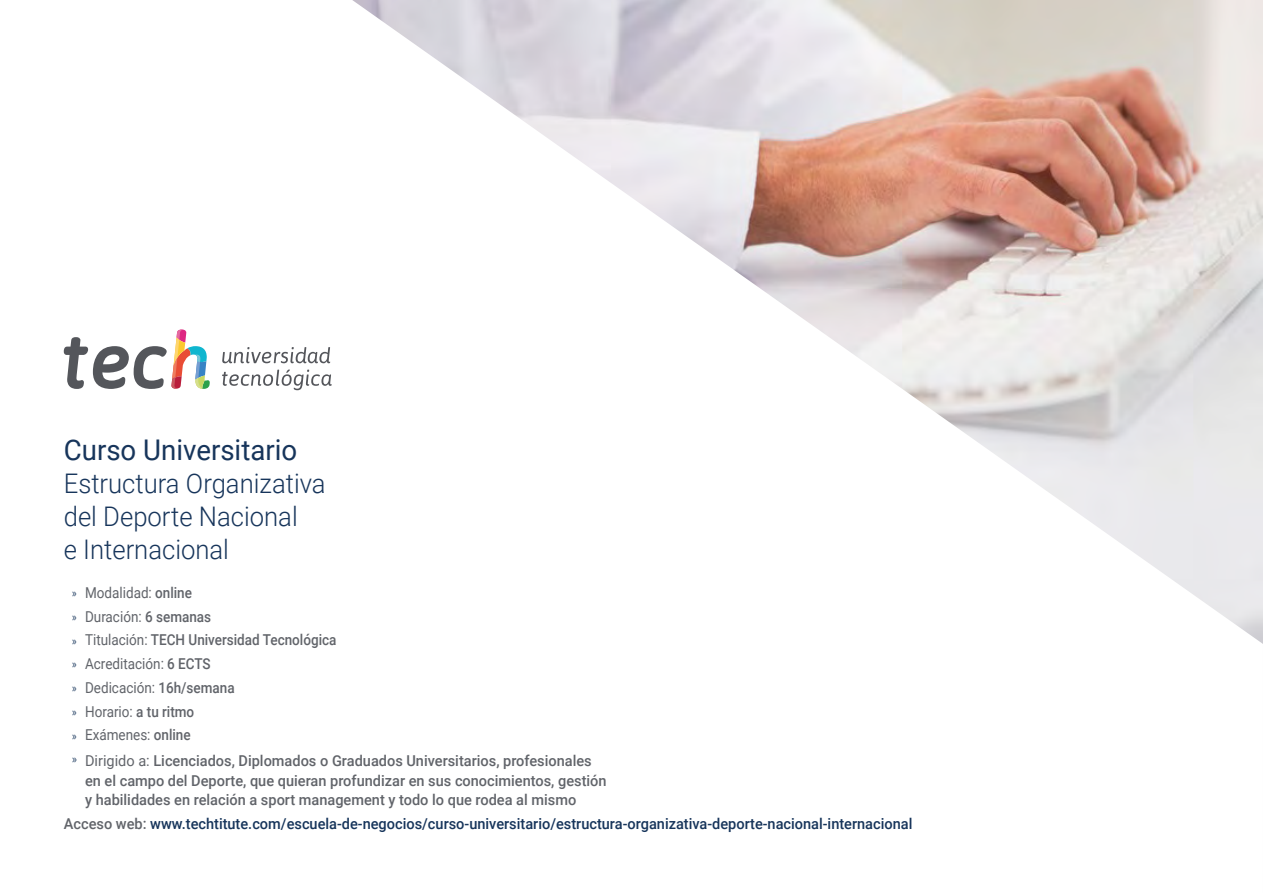
<style>
.page{position:relative;width:1263px;height:893px;background:#fff}
.page>*{position:absolute;margin:0;border:0;box-sizing:border-box;transform-origin:0 0}
.t1{font:28.5px "Roboto";color:#17355b}
.t2{font:300 27px/33px "Roboto";color:#17355b;scale:.95 1}
.t3{font:500 15px/19.5px "Roboto";color:#61646a}
.t4{font:15px/23.7px "Roboto";color:#61646a;scale:.9 1}
.t5{font:500 15px "Roboto";color:#17355b}
.s1{font-family:"Myriad Pro";font-size:12px;color:#17355b}
.s2{font-weight:500}
.s3{font-weight:400}
.s4{color:#61646a}
</style>
<div class="page">
<img style="left:352px;top:0;width:911px;height:644px">
<svg style="left:64px;top:330px;width:146px;height:59px"></svg>
<svg style="left:222px;top:347px;width:108px;height:16px"></svg>
<svg style="left:222px;top:370px;width:110px;height:20px"></svg>
<h1 class="t1" style="left:64px;top:430px;width:235px">Curso Universitario</h1>
<h2 class="t2" style="left:64px;top:466px;width:277px">Estructura Organizativa del Deporte Nacional<br>e Internacional</h2>
<p class="t4" style="left:72px;top:580px;width:295px"><span class="s1">»</span> Modalidad: <span class="s2">online<br></span><span class="s1">»</span> Duración: <span class="s2">6 semanas<br></span><span class="s1">»</span> Titulación: <span class="s2">TECH Universidad Tecnológica </span><span class="s1">»</span> Acreditación: <span class="s2">6 ECTS<br></span><span class="s1">»</span> Dedicación: <span class="s2">16h/semana<br></span><span class="s1">»</span> Horario: <span class="s2">a tu ritmo<br></span><span class="s1">»</span> Exámenes: <span class="s2">online</span></p>
<p class="t3" style="left:85px;top:751px;width:523px;text-indent:-13px"><sup>»</sup> <span class="s3">Dirigido a:</span> Licenciados, Diplomados o Graduados Universitarios, profesionales en el campo del Deporte, que quieran profundizar en sus conocimientos, gestión y habilidades en relación a sport management y todo lo que rodea al mismo</p>
<p class="t5" style="left:64px;top:813px;width:850px"><span class="s4">Acceso web:</span> www.techtitute.com/escuela-de-negocios/curso-universitario/estructura-organizativa-deporte-nacional-internacional</p>
</div>
